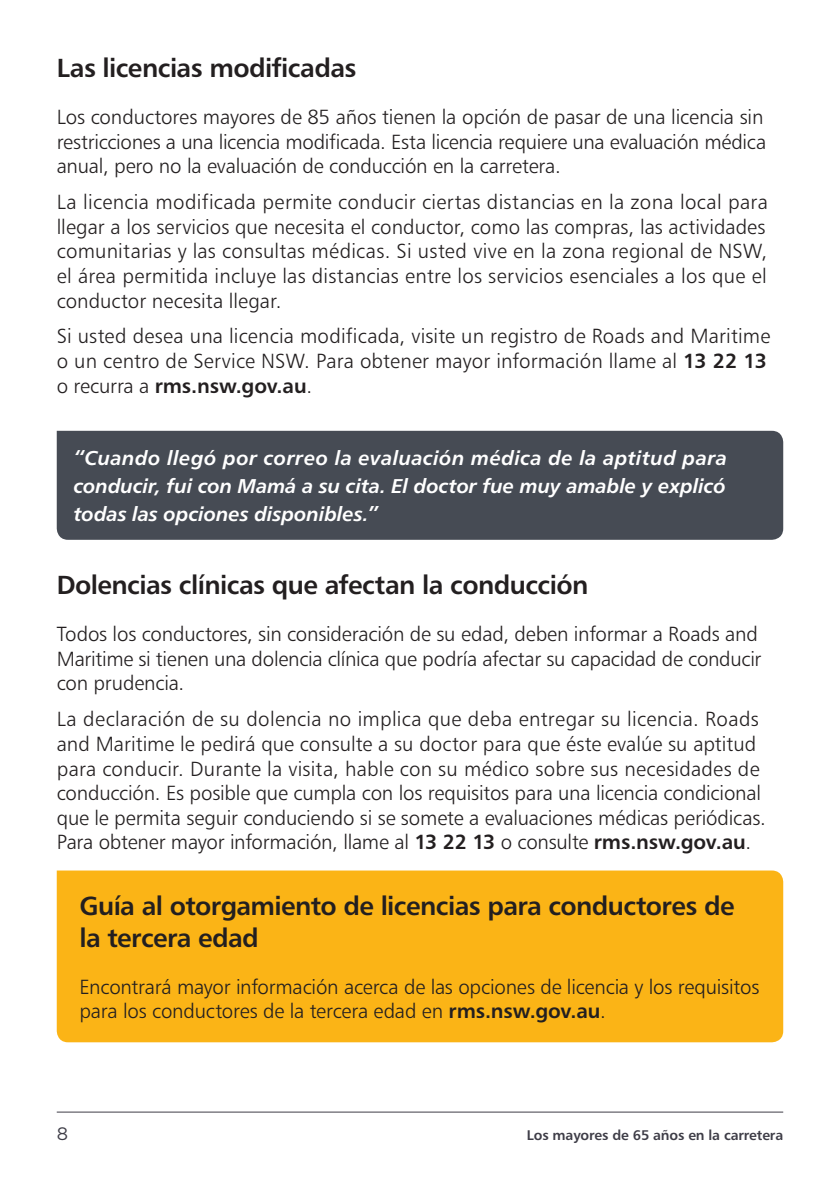
<style>
.page{position:relative;width:840px;height:1191px;background:#fff}
.page>*{position:absolute;margin:0;border:0;box-sizing:border-box;transform-origin:0 0}
.t1{font:500 26.2px/31.4px "Trans Text Md";letter-spacing:-.025em;color:#231f20}
.Body_Text{font:300 20.4px/24.6px "Trans Text Lt";letter-spacing:-.005em;color:#231f20}
.t2{font:italic 500 20px/28px "Trans Text Md";letter-spacing:-.005em;color:#fff;text-align:justify}
.t3{font:18px "Gotham";color:#3e3d47}
.t4{font:500 14px "Trans Text Md";letter-spacing:-.01em;color:#3e3d47}
.s1{font-family:"Trans Text Md";font-weight:500}
</style>
<div class="page">
<hr style="left:57px;top:1111px;width:725px;height:1px;background:#3e3d47">
<div style="left:57px;top:431px;width:725px;height:109px;background:#464b54"></div>
<div style="left:57px;top:870px;width:725px;height:172px;background:#fbb416"></div>
<h2 class="t1" style="left:57px;top:51px;width:301px">Las licencias modificadas</h2>
<p class="Body_Text" style="left:57px;top:104px;width:710px">Los conductores mayores de 85 años tienen la opción de pasar de una licencia sin restricciones a una licencia modificada. Esta licencia requiere una evaluación médica anual, pero no la evaluación de conducción en la carretera.</p>
<p class="Body_Text" style="left:57px;top:189px;width:712px;text-align:justify">La licencia modificada permite conducir ciertas distancias en la zona local para llegar a los servicios que necesita el conductor, como las compras, las actividades comunitarias y las consultas médicas. Si usted vive en la zona regional de NSW, el área permitida incluye las distancias entre los servicios esenciales a los que el conductor necesita llegar.</p>
<p class="Body_Text" style="left:57px;top:324px;width:714px">Si usted desea una licencia modificada, visite un registro de Roads and Maritime o un centro de Service NSW. Para obtener mayor información llame al <span class="s1">13 22 13 </span>o recurra a <span class="s1">rms.nsw.gov.au</span>.</p>
<p class="t2" style="left:74px;top:443px;width:654px">“Cuando llegó por correo la evaluación médica de la aptitud para conducir, fui con Mamá a su cita. El doctor fue muy amable y explicó todas las opciones disponibles.”</p>
<h2 class="t1" style="left:57px;top:568px;width:533px">Dolencias clínicas que afectan la conducción</h2>
<p class="Body_Text" style="left:57px;top:621px;width:705px">Todos los conductores, sin consideración de su edad, deben informar a Roads and<br>Maritime si tienen una dolencia clínica que podría afectar su capacidad de conducir con prudencia.</p>
<p class="Body_Text" style="left:57px;top:706px;width:710px">La declaración de su dolencia no implica que deba entregar su licencia. Roads and Maritime le pedirá que consulte a su doctor para que éste evalúe su aptitud para conducir. Durante la visita, hable con su médico sobre sus necesidades de conducción. Es posible que cumpla con los requisitos para una licencia condicional que le permita seguir conduciendo si se somete a evaluaciones médicas periódicas.<br>Para obtener mayor información, llame al <span class="s1">13 22 13</span> o consulte <span class="s1">rms.nsw.gov.au</span>.</p>
<p class="t1" style="left:79px;top:889px;width:656px">Guía al otorgamiento de licencias para conductores de la tercera edad</p>
<p class="Body_Text" style="left:79px;top:974px;width:681px">Encontrará mayor información acerca de las opciones de licencia y los requisitos para los conductores de la tercera edad en <span class="s1">rms.nsw.gov.au</span>.</p>
<p class="t3" style="left:57px;top:1122px;width:13px">8</p>
<p class="t4" style="left:526px;top:1126px;width:258px">Los mayores de 65 años en la carretera</p>
</div>
